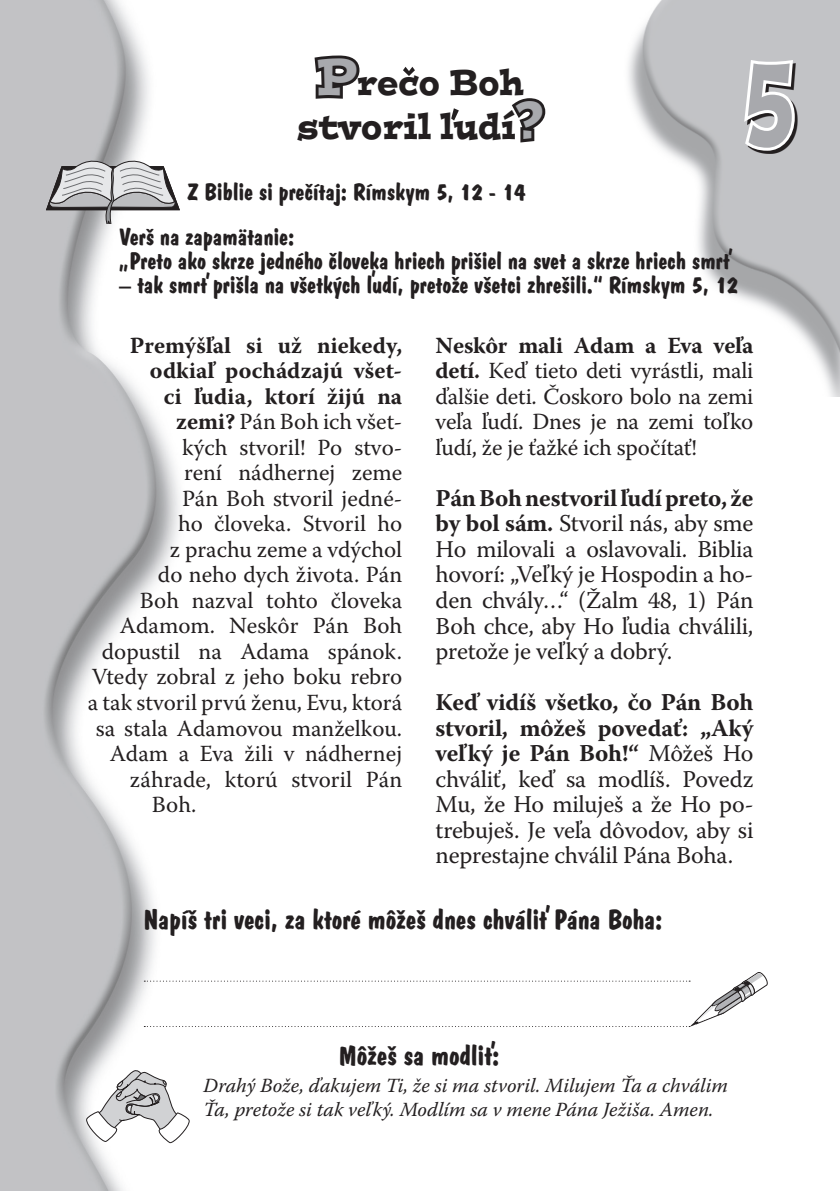
<style>
.page{position:relative;width:840px;height:1191px;background:#fff}
.page>*{position:absolute;margin:0;border:0;box-sizing:border-box;transform-origin:0 0}
.t1{font:120px "Postino Std";color:#a8a9ad;scale:.6 1}
.t2{font:36px/44px "Postino Std";letter-spacing:.01em;color:#231f20;text-align:center;scale:.8 1}
.t3{font:28px "Dom Bold BT";color:#231f20}
.t4{font:24px/25.6px "Warnock Pro";letter-spacing:-.01em;color:#231f20;text-align:justify}
.t5{font:24px/24px "Dom Bold BT";color:#231f20}
.t6{font:23px/25.6px "Warnock Pro";color:#231f20;text-align:justify}
.t7{font:700 23px "Warnock Pro";color:#231f20}
.t8{font:italic 20px/24px "Warnock Pro";color:#231f20}
.s1{font-size:52px;color:#a8a9ad}
.s2{font-weight:700}
</style>
<div class="page">
<img style="left:628px;top:0;width:210px;height:396px">
<img style="left:0;top:0;width:180px;height:1191px">
<svg style="left:86px;top:1069px;width:103px;height:74px"></svg>
<svg style="left:46px;top:154px;width:134px;height:69px"></svg>
<svg style="left:144px;top:972px;width:623px;height:55px"></svg>
<svg style="left:314px;top:55px;width:46px;height:44px"></svg>
<svg style="left:511px;top:98px;width:35px;height:45px"></svg>
<svg style="left:740px;top:56px;width:57px;height:98px"></svg>
<svg style="left:451px;top:108px;width:7px;height:13px"></svg>
<svg style="left:403px;top:67px;width:12px;height:9px"></svg>
<h2 class="t2" style="left:297px;top:60px;width:309px"><span class="s1">P</span>reco Boh stvoril ludí<span class="s1">?</span></h2>
<h1 class="t1" style="left:745px;top:6px;width:82px">5</h1>
<p class="t5" style="left:187px;top:179px;width:339px">Z Biblie si prečítaj: Rímskym 5, 12 - 14</p>
<p class="t5" style="left:119px;top:225px;width:611px">Verš na zapamätanie:<br>„Preto ako skrze jedného človeka hriech prišiel na svet a skrze hriech smrť</p>
<p class="t5" style="left:119px;top:273px;width:620px">– tak smrť prišla na všetkých ľudí, pretože všetci zhrešili.“ Rímskym 5, 12</p>
<p class="t7" style="left:130px;top:331px;width:273px">Premýšľal si už niekedy,</p>
<p class="t7" style="left:150px;top:357px;width:254px">odkiaľ pochádzajú všet-</p>
<p class="t7" style="left:164px;top:382px;width:239px">ci ľudia, ktorí žijú na</p>
<p class="t6" style="left:176px;top:408px;width:227px"><span class="s2">zemi?</span> Pán Boh ich všet-</p>
<p class="t6" style="left:182px;top:434px;width:221px">kých stvoril! Po stvo-</p>
<p class="t6" style="left:184px;top:459px;width:219px">rení nádhernej zeme</p>
<p class="t6" style="left:182px;top:485px;width:221px">Pán Boh stvoril jedné-</p>
<p class="t6" style="left:178px;top:510px;width:225px">ho človeka. Stvoril ho</p>
<p class="t6" style="left:170px;top:536px;width:234px">z prachu zeme a vdýchol</p>
<p class="t6" style="left:158px;top:561px;width:245px">do neho dych života. Pán</p>
<p class="t6" style="left:140px;top:587px;width:264px">Boh nazval tohto človeka</p>
<p class="t6" style="left:120px;top:612px;width:283px">Adamom. Neskôr Pán Boh</p>
<p class="t6" style="left:102px;top:638px;width:301px">dopustil na Adama spánok.</p>
<p class="t6" style="left:92px;top:663px;width:311px">Vtedy zobral z jeho boku rebro</p>
<p class="t6" style="left:88px;top:689px;width:316px">a tak stvoril prvú ženu, Evu, ktorá</p>
<p class="t6" style="left:96px;top:715px;width:307px">sa stala Adamovou manželkou.</p>
<p class="t6" style="left:110px;top:740px;width:294px">Adam a Eva žili v nádhernej</p>
<p class="t6" style="left:130px;top:766px;width:273px">záhrade, ktorú stvoril Pán</p>
<p class="t6" style="left:152px;top:791px;width:46px">Boh.</p>
<p class="t6" style="left:435px;top:332px;width:319px"><span class="s2">Neskôr mali Adam a Eva veľa detí.</span> Keď tieto deti vyrástli, mali ďalšie deti. Čoskoro bolo na zemi veľa ľudí. Dnes je na zemi toľko ľudí, že je ťažké ich spočítať!</p>
<p class="t4" style="left:435px;top:485px;width:319px"><span class="s2">Pán Boh nestvoril ľudí preto, že by bol sám.</span> Stvoril nás, aby sme Ho milovali a oslavovali. Biblia hovorí: „Veľký je Hospodin a ho&shy;den chvály…“ (Žalm 48, 1) Pán Boh chce, aby Ho ľudia chválili, pretože je veľký a dobrý.</p>
<p class="t4" style="left:435px;top:689px;width:319px"><span class="s2">Keď vidíš všetko, čo Pán Boh stvoril, môžeš povedať: „Aký veľký je Pán Boh!“</span> Môžeš Ho chváliť, keď sa modlíš. Povedz Mu, že Ho miluješ a že Ho po&shy;trebuješ. Je veľa dôvodov, aby si neprestajne chválil Pána Boha.</p>
<p class="t3" style="left:143px;top:902px;width:520px">Napíš tri veci, za ktoré môžeš dnes chváliť Pána Boha:</p>
<p class="t3" style="left:338px;top:1038px;width:162px">Môžeš sa modliť:</p>
<p class="t8" style="left:203px;top:1073px;width:525px">Drahý Bože, ďakujem Ti, že si ma stvoril. Milujem Ťa a chválim<br>Ťa, pretože si tak veľký. Modlím sa v mene Pána Ježiša. Amen.</p>
</div>
